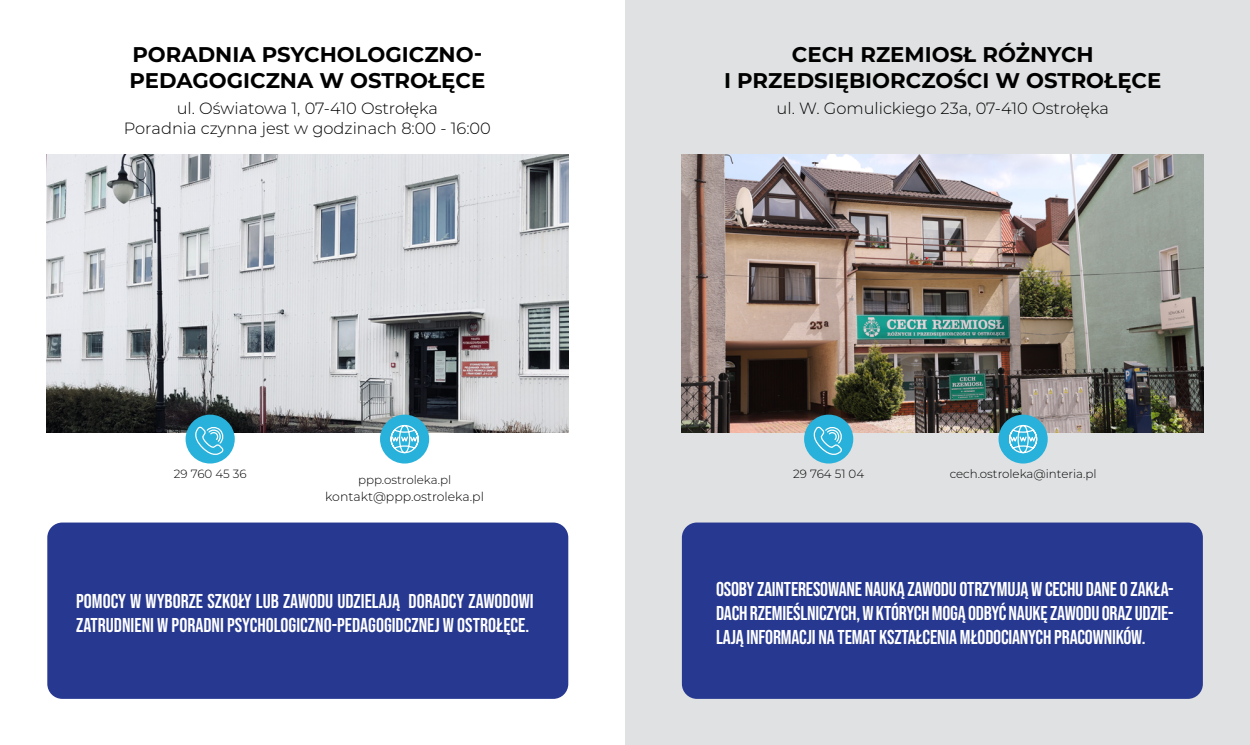
<style>
.page{position:relative;width:1250px;height:745px;background:#fff}
.page>*{position:absolute;margin:0;border:0;box-sizing:border-box;transform-origin:0 0}
.t1{font:700 21.25px/25.5px "Montserrat";color:#000}
.t2{font:20px/23.8px "Bebas Neue";color:#fff}
.t3{font:300 16.25px/20px "Montserrat";color:#000;text-align:center}
.t4{font:300 12.5px "Montserrat";color:#000}
.t5{font:300 11.88px "Montserrat";color:#000}
</style>
<div class="page">
<div style="left:625px;top:0;width:625px;height:744px;background:#e0e1e2"></div>
<img style="left:46px;top:154px;width:522px;height:278px">
<img style="left:682px;top:154px;width:522px;height:278px">
<div style="left:380px;top:414px;width:49px;height:49px;background:#27b1db;border-radius:50%"></div>
<svg style="left:390px;top:424px;width:29px;height:29px"></svg>
<div style="left:186px;top:414px;width:49px;height:49px;background:#27b1db;border-radius:50%"></div>
<svg style="left:192px;top:426px;width:32px;height:32px"></svg>
<div style="left:999px;top:414px;width:49px;height:49px;background:#27b1db;border-radius:50%"></div>
<svg style="left:1009px;top:424px;width:29px;height:29px"></svg>
<div style="left:804px;top:414px;width:49px;height:49px;background:#27b1db;border-radius:50%"></div>
<svg style="left:811px;top:426px;width:31px;height:32px"></svg>
<div style="left:47px;top:522px;width:521px;height:176px;background:#273890;border-radius:15px"></div>
<div style="left:682px;top:522px;width:521px;height:176px;background:#273890;border-radius:15px"></div>
<p class="t1" style="left:129px;top:41px;width:357px">PORADNIA PSYCHOLOGICZNO-<br>PEDAGOGICZNA W OSTROŁĘCE</p>
<p class="t1" style="left:724px;top:41px;width:439px;text-align:center">CECH RZEMIOSŁ RÓŻNYCH<br>I PRZEDSIĘBIORCZOŚCI W OSTROŁĘCE</p>
<p class="t3" style="left:124px;top:98px;width:369px">ul. Oświatowa 1, 07-410 Ostrołęka<br>Poradnia czynna jest w godzinach 8:00 - 16:00</p>
<p class="t3" style="left:777px;top:98px;width:334px">ul. W. Gomulickiego 23a, 07-410 Ostrołęka</p>
<p class="t5" style="left:174px;top:466px;width:74px">29 760 45 36</p>
<p class="t5" style="left:793px;top:466px;width:72px">29 764 51 04</p>
<p class="t5" style="left:950px;top:466px;width:148px">cech.ostroleka@interia.pl</p>
<p class="t5" style="left:358px;top:471px;width:95px">ppp.ostroleka.pl</p>
<p class="t4" style="left:325px;top:487px;width:160px">kontakt@ppp.ostroleka.pl</p>
<p class="t2" style="left:76px;top:588px;width:459px">POMOCY W WYBORZE SZKOŁY LUB ZAWODU UDZIELAJĄ DORADCY ZAWODOWI<br>ZATRUDNIENI W PORADNI PSYCHOLOGICZNO-PEDAGOGIDCZNEJ W OSTROŁĘCE.</p>
<p class="t2" style="left:716px;top:576px;width:459px;text-align:justify">OSOBY ZAINTERESOWANE NAUKĄ ZAWODU OTRZYMUJĄ W CECHU DANE O ZAKŁA-DACH RZEMIEŚLNICZYCH, W KTÓRYCH MOGĄ ODBYĆ NAUKĘ ZAWODU ORAZ UDZIE-LAJĄ INFORMACJI NA TEMAT KSZTAŁCENIA MŁODOCIANYCH PRACOWNIKÓW.</p>
</div>
